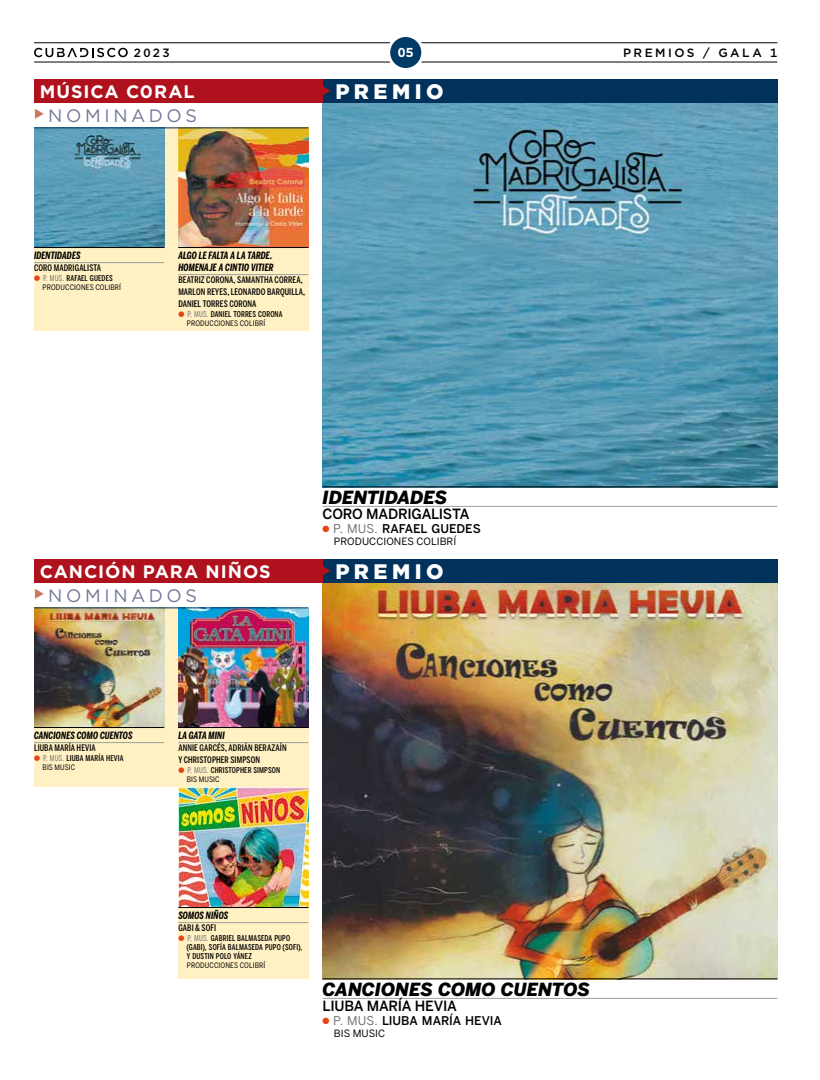
<style>
.page{position:relative;width:820px;height:1080px;background:#fff}
.page>*{position:absolute;margin:0;border:0;box-sizing:border-box;transform-origin:0 0}
.t1{font:900 21px "Gotham";letter-spacing:.21em;color:#fff}
.t2{font:italic 900 18px "Benton Sans";letter-spacing:-.01em;color:#000}
.t3{font:700 18px "Gotham";letter-spacing:.05em;color:#fff}
.t4{font:18px "Gotham";letter-spacing:.2em;color:#747797}
.t5{font:500 14px "Benton Sans";letter-spacing:-.02em;color:#000}
.t6{font:700 13px "Gotham";color:#fff}
.t7{font:500 12px "Benton Sans";color:#000}
.t8{font:500 12px "Gotham";letter-spacing:.2em;color:#000}
.t9{font:italic 700 10px/12px "Benton Sans Comp";color:#000}
.t10{font:10px "Benton Sans";color:#000}
.t11{font:500 9px/12px "Benton Sans Comp";letter-spacing:.01em;color:#000}
.t12{font:500 8px/9px "Benton Sans Comp";letter-spacing:.015em;color:#000}
.t13{font:7.5px "Benton Sans Cond";letter-spacing:.015em;color:#000}
.s1{font-weight:400;color:#707172}
</style>
<div class="page">
<hr style="left:34px;top:62px;width:743px;height:1px;background:#000">
<hr style="left:34px;top:43px;width:743px;height:1px;background:#000">
<div style="left:388px;top:36px;width:34px;height:34px;background:#003a66;border-radius:50%"></div>
<div style="left:387px;top:34px;width:37px;height:37px;border:3px solid #fff;border-radius:50%"></div>
<svg style="left:34px;top:48px;width:94px;height:9px"></svg>
<div style="left:34px;top:127px;width:274px;height:204px;background:#fff1c3"></div>
<div style="left:34px;top:607px;width:274px;height:180px;background:#fff1c3"></div>
<div style="left:178px;top:745px;width:130px;height:234px;background:#fff1c3"></div>
<div style="left:34px;top:79px;width:288px;height:24px;background:#af111d"></div>
<div style="left:34px;top:559px;width:288px;height:24px;background:#af111d"></div>
<img style="left:322px;top:103px;width:455px;height:383px">
<img style="left:322px;top:583px;width:455px;height:395px">
<img style="left:34px;top:128px;width:130px;height:119px">
<img style="left:34px;top:608px;width:130px;height:119px">
<img style="left:178px;top:128px;width:130px;height:119px">
<img style="left:178px;top:608px;width:130px;height:119px">
<img style="left:178px;top:787px;width:130px;height:120px">
<hr style="left:34px;top:127px;width:274px;height:1px;background:#00325c">
<hr style="left:34px;top:607px;width:274px;height:1px;background:#00325c">
<hr style="left:34px;top:247px;width:130px;height:1px;background:#000">
<hr style="left:34px;top:262px;width:130px;height:1px;background:#9c9e9f">
<hr style="left:34px;top:727px;width:130px;height:1px;background:#000">
<hr style="left:34px;top:742px;width:130px;height:1px;background:#9c9e9f">
<hr style="left:178px;top:247px;width:130px;height:1px;background:#000">
<hr style="left:178px;top:274px;width:130px;height:1px;background:#9c9e9f">
<hr style="left:178px;top:727px;width:130px;height:1px;background:#000">
<hr style="left:178px;top:742px;width:130px;height:1px;background:#9c9e9f">
<hr style="left:178px;top:907px;width:130px;height:1px;background:#000">
<hr style="left:178px;top:922px;width:130px;height:1px;background:#9c9e9f">
<hr style="left:322px;top:486px;width:455px;height:1px;background:#000">
<hr style="left:322px;top:506px;width:455px;height:1px;background:#9c9e9f">
<hr style="left:322px;top:978px;width:455px;height:1px;background:#000">
<hr style="left:322px;top:998px;width:455px;height:1px;background:#9c9e9f">
<div style="left:322px;top:79px;width:455px;height:24px;background:#00325c"></div>
<div style="left:322px;top:559px;width:455px;height:24px;background:#00325c"></div>
<h3 class="t8" style="left:134px;top:44px;width:38px">2023</h3>
<h3 class="t6" style="left:398px;top:43px;width:17px">05</h3>
<h3 class="t8" style="left:622px;top:45px;width:156px">PREMIOS / GALA 1</h3>
<h2 class="t3" style="left:40px;top:79px;width:156px">MÚSICA C0RAL</h2>
<h1 class="t1" style="left:335px;top:77px;width:109px">PREMIO</h1>
<h2 class="t4" style="left:48px;top:104px;width:150px">NOMINADOS</h2>
<p class="t9" style="left:34px;top:250px;width:48px">IDENTIDADES</p>
<p class="t11" style="left:34px;top:262px;width:69px">CORO MADRIGALISTA</p>
<p class="t12" style="left:43px;top:274px;width:71px"><span class="s1">P. MUS.</span> RAFAEL GUEDES</p>
<p class="t13" style="left:43px;top:283px;width:80px">PRODUCCIONES COLIBRÍ</p>
<p class="t9" style="left:178px;top:250px;width:97px">ALGO LE FALTA A LA TARDE.<br>HOMENAJE A CINTIO VITIER</p>
<p class="t11" style="left:178px;top:274px;width:128px">BEATRIZ CORONA, SAMANTHA CORREA,<br>MARLON REYES, LEONARDO BARQUILLA,<br>DANIEL TORRES CORONA</p>
<p class="t12" style="left:187px;top:310px;width:97px"><span class="s1">P. MUS.</span> DANIEL TORRES CORONA</p>
<p class="t13" style="left:187px;top:319px;width:80px">PRODUCCIONES COLIBRÍ</p>
<h2 class="t3" style="left:40px;top:559px;width:232px">CANCIÓN PARA NIÑOS</h2>
<h2 class="t4" style="left:48px;top:584px;width:150px">NOMINADOS</h2>
<h2 class="t2" style="left:322px;top:486px;width:126px">IDENTIDADES</h2>
<h3 class="t5" style="left:322px;top:505px;width:148px">CORO MADRIGALISTA</h3>
<h3 class="t7" style="left:333px;top:521px;width:149px"><span class="s1">P. MUS.</span> RAFAEL GUEDES</h3>
<p class="t10" style="left:334px;top:535px;width:124px">PRODUCCIONES COLIBRÍ</p>
<h1 class="t1" style="left:335px;top:557px;width:109px">PREMIO</h1>
<p class="t9" style="left:34px;top:730px;width:100px">CANCIONES COMO CUENTOS</p>
<p class="t11" style="left:34px;top:742px;width:63px">LIUBA MARÍA HEVIA</p>
<p class="t12" style="left:43px;top:754px;width:82px"><span class="s1">P. MUS.</span> LIUBA MARÍA HEVIA</p>
<p class="t13" style="left:43px;top:763px;width:34px">BIS MUSIC</p>
<p class="t9" style="left:178px;top:730px;width:48px">LA GATA MINI</p>
<p class="t11" style="left:178px;top:742px;width:110px">ANNIE GARCÉS, ADRIÁN BERAZAÍN<br>Y CHRISTOPHER SIMPSON</p>
<p class="t12" style="left:187px;top:766px;width:94px"><span class="s1">P. MUS.</span> CHRISTOPHER SIMPSON</p>
<p class="t13" style="left:187px;top:775px;width:34px">BIS MUSIC</p>
<p class="t9" style="left:178px;top:910px;width:52px">SOMOS NIÑOS</p>
<p class="t11" style="left:178px;top:922px;width:39px">GABI &amp; SOFI</p>
<p class="t12" style="left:187px;top:934px;width:117px"><span class="s1">P. MUS.</span> GABRIEL BALMASEDA PUPO (GABI), SOFÍA BALMASEDA PUPO (SOFI),<br>Y DUSTIN POLO YÁNEZ</p>
<p class="t13" style="left:187px;top:961px;width:80px">PRODUCCIONES COLIBRÍ</p>
<h2 class="t2" style="left:322px;top:978px;width:269px">CANCIONES COMO CUENTOS</h2>
<h3 class="t5" style="left:322px;top:997px;width:136px">LIUBA MARÍA HEVIA</h3>
<h3 class="t7" style="left:333px;top:1013px;width:170px"><span class="s1">P. MUS.</span> LIUBA MARÍA HEVIA</h3>
<p class="t10" style="left:334px;top:1027px;width:53px">BIS MUSIC</p>
</div>
